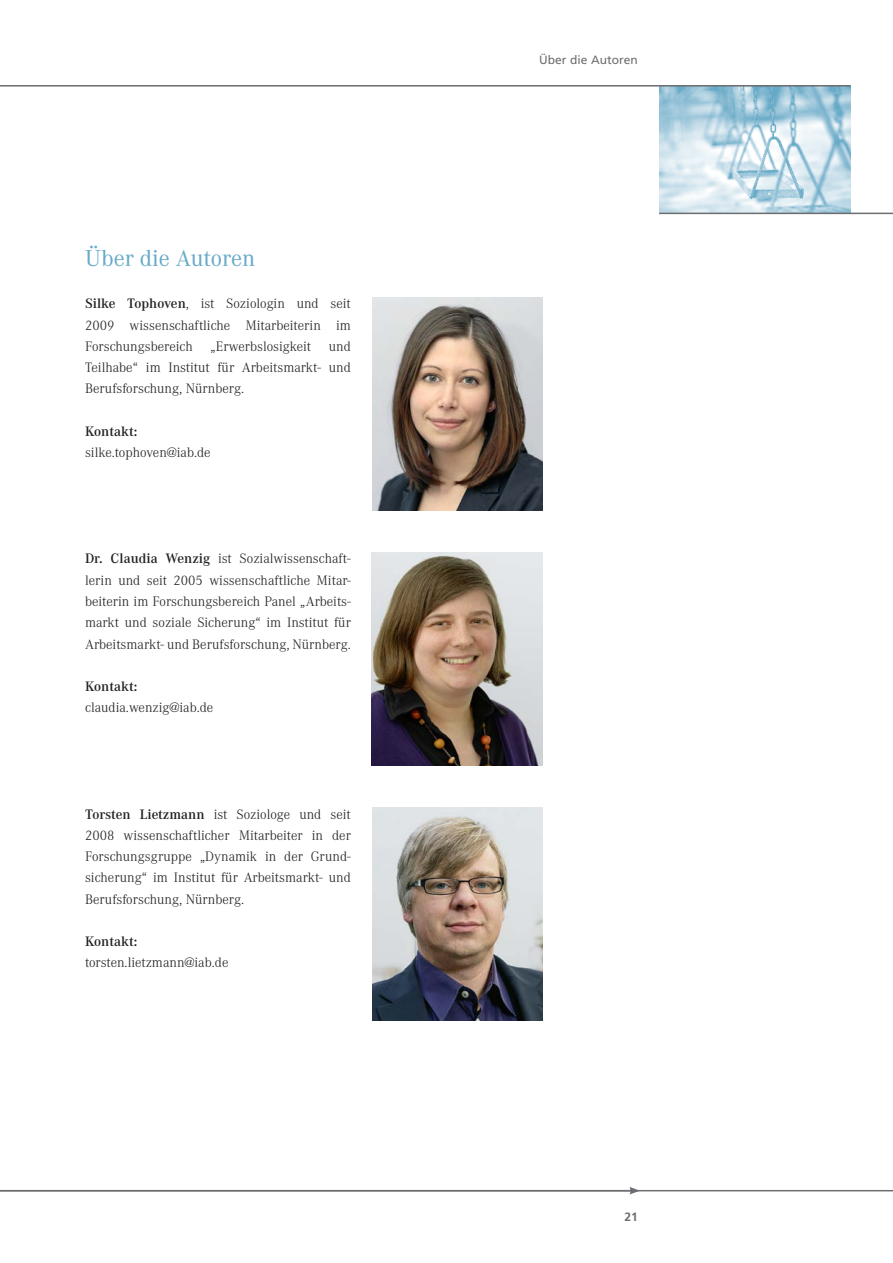
<style>
.page{position:relative;width:893px;height:1263px;background:#fff}
.page>*{position:absolute;margin:0;border:0;box-sizing:border-box;transform-origin:0 0}
.t1{font:24px "Corporate A";color:#67aac7}
.t2{font:300 14.25px/21.3px "Corporate A";color:#231f20;text-align:justify}
.t3{font:600 14.25px "Corporate A";color:#231f20}
.t4{font:12px "Frutiger LT Com";color:#6c6d70}
.t5{font:700 12px "Frutiger LT Com";color:#6c6d70}
.s1{font-weight:600}
</style>
<div class="page">
<img style="left:659px;top:87px;width:191px;height:126px">
<hr style="left:0;top:1190px;width:893px;height:1px;background:#6c6d70">
<svg style="left:629px;top:1187px;width:11px;height:7px"></svg>
<hr style="left:0;top:85px;width:850px;height:2px;background:#6c6d70">
<hr style="left:659px;top:213px;width:234px;height:1px;background:#6c6d70">
<img style="left:373px;top:298px;width:169px;height:212px">
<img style="left:372px;top:553px;width:170px;height:212px">
<img style="left:373px;top:808px;width:169px;height:212px">
<h1 class="t1" style="left:85px;top:242px;width:172px">Über die Autoren</h1>
<p class="t2" style="left:85px;top:292px;width:267px"><span class="s1">Silke Tophoven</span>, ist Soziologin und seit 2009 wissenschaftliche Mitarbeiterin im Forschungsbereich „Erwerbslosigkeit und Teilhabe“ im Institut für Arbeitsmarkt- und Berufsforschung, Nürnberg.</p>
<p class="t3" style="left:85px;top:421px;width:54px">Kontakt:</p>
<p class="t2" style="left:85px;top:441px;width:127px">silke.tophoven@iab.de</p>
<p class="t2" style="left:85px;top:547px;width:267px"><span class="s1">Dr. Claudia Wenzig</span> ist Sozialwissenschaft&shy;lerin und seit 2005 wissenschaftliche Mitar&shy;beiterin im Forschungsbereich Panel „Arbeits&shy;markt und soziale Sicherung“ im Institut für Arbeitsmarkt- und Berufsforschung, Nürnberg.</p>
<p class="t3" style="left:85px;top:677px;width:54px">Kontakt:</p>
<p class="t2" style="left:85px;top:696px;width:130px">claudia.wenzig@iab.de</p>
<p class="t2" style="left:85px;top:803px;width:267px"><span class="s1">Torsten Lietzmann</span> ist Soziologe und seit 2008 wissenschaftlicher Mitarbeiter in der Forschungsgruppe „Dynamik in der Grund&shy;sicherung“ im Institut für Arbeitsmarkt- und Berufsforschung, Nürnberg.</p>
<p class="t3" style="left:85px;top:932px;width:54px">Kontakt:</p>
<p class="t2" style="left:85px;top:951px;width:145px">torsten.lietzmann@iab.de</p>
<p class="t4" style="left:539px;top:53px;width:100px">Über die Autoren</p>
<p class="t5" style="left:624px;top:1210px;width:15px">21</p>
</div>
